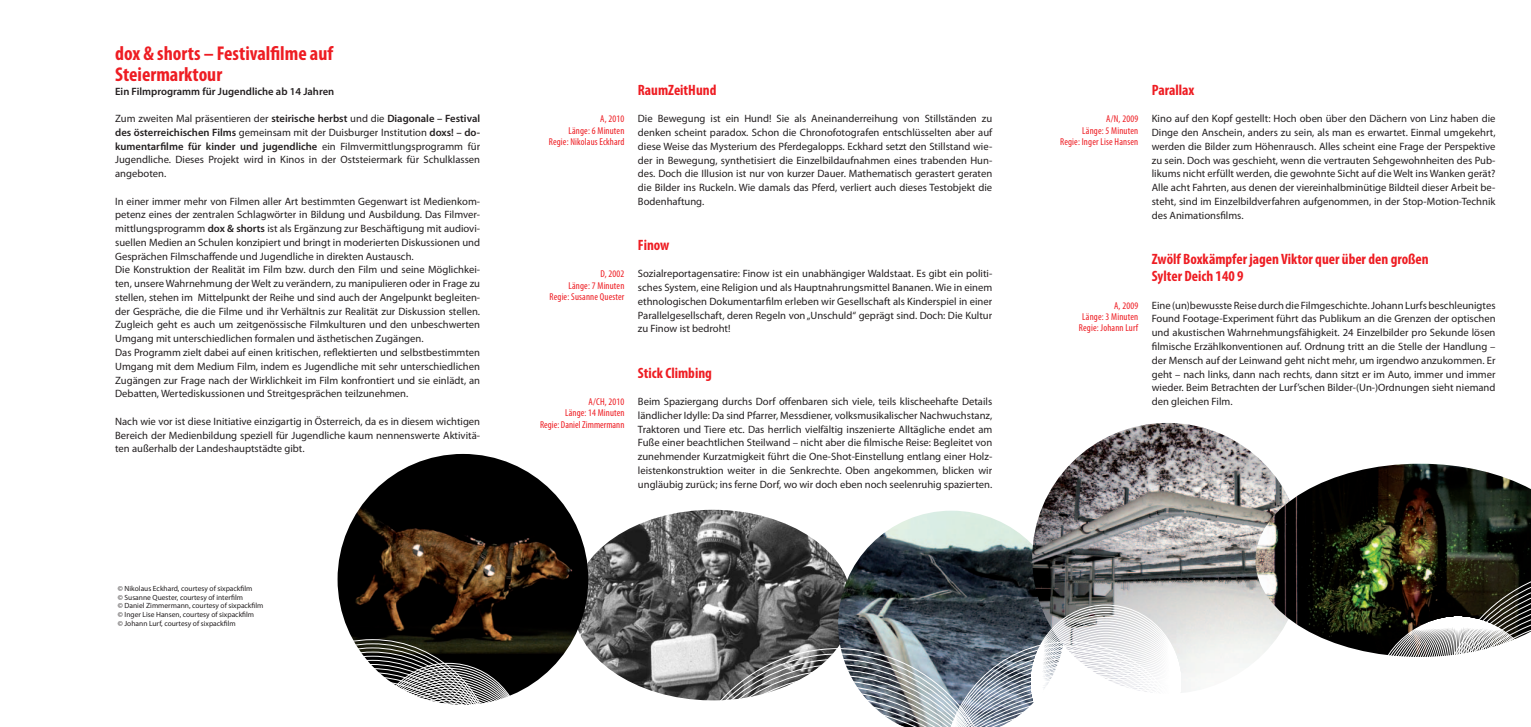
<style>
.page{position:relative;width:1531px;height:727px;background:#fff}
.page>*{position:absolute;margin:0;border:0;box-sizing:border-box;transform-origin:0 0}
._2__title{font:700 condensed 20px "Myriad Pro";color:#ee1d23}
.titel-2{font:700 condensed 15px "Myriad Pro";color:#ee1d23}
.body_txt{font:10.62px/13.8px "Myriad Pro";color:#231f20;text-align:justify}
._3__subtitle{font:600 10.62px "Myriad Pro";color:#231f20}
.b__RED_side_condense{font:condensed 10px "Myriad Pro";letter-spacing:.015em;color:#ee1d23}
.Bildcredits{font:7.5px "Myriad Pro";color:#231f20}
.s1{font-weight:600}
</style>
<div class="page">
<img style="left:573px;top:509px;width:265px;height:188px">
<img style="left:338px;top:454px;width:250px;height:250px;border-radius:125px">
<img style="left:838px;top:510px;width:203px;height:94px">
<img style="left:1032px;top:423px;width:271px;height:270px;border-radius:135px">
<img style="left:1255px;top:463px;width:276px;height:193px">
<svg style="left:1374px;top:567px;width:157px;height:90px;background:#5a584e"></svg>
<svg style="left:676px;top:604px;width:516px;height:122px"></svg>
<svg style="left:352px;top:639px;width:171px;height:66px"></svg>
<p class="_2__title" style="left:115px;top:42px;width:219px">dox &amp; shorts – Festivalfilme auf</p>
<p class="_2__title" style="left:115px;top:63px;width:109px">Steiermarktour</p>
<p class="_3__subtitle" style="left:115px;top:85px;width:221px">Ein Filmprogramm für Jugendliche ab 14 Jahren</p>
<p class="body_txt" style="left:115px;top:112px;width:366px">Zum zweiten Mal präsentieren der <span class="s1">steirische herbst</span> und die <span class="s1">Diagonale – Festival des österreichischen Films</span> gemeinsam mit der Duisburger Institution <span class="s1">doxs! – do&shy;kumentarfilme für kinder und jugendliche</span> ein Filmvermittlungsprogramm für Jugendliche. Dieses Projekt wird in Kinos in der Oststeiermark für Schulklassen angeboten.</p>
<p class="body_txt" style="left:115px;top:194px;width:366px">In einer immer mehr von Filmen aller Art bestimmten Gegenwart ist Medienkom&shy;petenz eines der zentralen Schlagwörter in Bildung und Ausbildung. Das Filmver&shy;mittlungsprogramm <span class="s1">dox &amp; shorts</span> ist als Ergänzung zur Beschäftigung mit audiovi&shy;suellen Medien an Schulen konzipiert und bringt in moderierten Diskussionen und Gesprächen Filmschaffende und Jugendliche in direkten Austausch.</p>
<p class="body_txt" style="left:115px;top:263px;width:366px">Die Konstruktion der Realität im Film bzw. durch den Film und seine Möglichkei&shy;ten, unsere Wahrnehmung der Welt zu verändern, zu manipulieren oder in Frage zu stellen, stehen im Mittelpunkt der Reihe und sind auch der Angelpunkt begleiten&shy;der Gespräche, die die Filme und ihr Verhältnis zur Realität zur Diskussion stellen.<br>Zugleich geht es auch um zeitgenössische Filmkulturen und den unbeschwerten Umgang mit unterschiedlichen formalen und ästhetischen Zugängen.</p>
<p class="body_txt" style="left:115px;top:345px;width:366px">Das Programm zielt dabei auf einen kritischen, reflektierten und selbstbestimmten Umgang mit dem Medium Film, indem es Jugendliche mit sehr unterschiedlichen Zugängen zur Frage nach der Wirklichkeit im Film konfrontiert und sie einlädt, an Debatten, Wertediskussionen und Streitgesprächen teilzunehmen.</p>
<p class="body_txt" style="left:115px;top:414px;width:366px">Nach wie vor ist diese Initiative einzigartig in Österreich, da es in diesem wichtigen Bereich der Medienbildung speziell für Jugendliche kaum nennenswerte Aktivitä&shy;ten außerhalb der Landeshauptstädte gibt.</p>
<p class="Bildcredits" style="left:118px;top:584px;width:136px">© Nikolaus Eckhard, courtesy of sixpackfilm</p>
<p class="Bildcredits" style="left:118px;top:592px;width:127px">© Susanne Quester, courtesy of interfilm</p>
<p class="Bildcredits" style="left:118px;top:601px;width:147px">© Daniel Zimmermann, courtesy of sixpackfilm</p>
<p class="Bildcredits" style="left:118px;top:610px;width:138px">© Inger Lise Hansen, courtesy of sixpackfilm</p>
<p class="Bildcredits" style="left:118px;top:619px;width:119px">© Johann Lurf, courtesy of sixpackfilm</p>
<p class="b__RED_side_condense" style="left:600px;top:114px;width:26px">A, 2010</p>
<p class="b__RED_side_condense" style="left:568px;top:125px;width:57px">Länge: 6 Minuten</p>
<p class="b__RED_side_condense" style="left:549px;top:136px;width:77px">Regie: Nikolaus Eckhard</p>
<p class="b__RED_side_condense" style="left:600px;top:269px;width:25px">D, 2002</p>
<p class="b__RED_side_condense" style="left:568px;top:280px;width:57px">Länge: 7 Minuten</p>
<p class="b__RED_side_condense" style="left:549px;top:291px;width:76px">Regie: Susanne Quester</p>
<p class="b__RED_side_condense" style="left:589px;top:396px;width:37px">A/CH, 2010</p>
<p class="b__RED_side_condense" style="left:565px;top:407px;width:61px">Länge: 14 Minuten</p>
<p class="b__RED_side_condense" style="left:540px;top:418px;width:86px">Regie: Daniel Zimmermann</p>
<p class="titel-2" style="left:638px;top:81px;width:80px">RaumZeitHund</p>
<p class="body_txt" style="left:638px;top:112px;width:356px">Die Bewegung ist ein Hund! Sie als Aneinanderreihung von Stillständen zu denken scheint paradox. Schon die Chronofotografen entschlüsselten aber auf diese Weise das Mysterium des Pferdegalopps. Eckhard setzt den Stillstand wie&shy;der in Bewegung, synthetisiert die Einzelbildaufnahmen eines trabenden Hun&shy;des. Doch die Illusion ist nur von kurzer Dauer. Mathematisch gerastert geraten die Bilder ins Ruckeln. Wie damals das Pferd, verliert auch dieses Testobjekt die Bodenhaftung.</p>
<p class="titel-2" style="left:638px;top:236px;width:33px">Finow</p>
<p class="body_txt" style="left:638px;top:267px;width:356px">Sozialreportagensatire: Finow ist ein unabhängiger Waldstaat. Es gibt ein politi&shy;sches System, eine Religion und als Hauptnahrungsmittel Bananen. Wie in einem ethnologischen Dokumentarfilm erleben wir Gesellschaft als Kinderspiel in einer Parallelgesellschaft, deren Regeln von „Unschuld“ geprägt sind. Doch: Die Kultur zu Finow ist bedroht!</p>
<p class="titel-2" style="left:638px;top:364px;width:75px">Stick Climbing</p>
<p class="body_txt" style="left:638px;top:394px;width:356px">Beim Spaziergang durchs Dorf offenbaren sich viele, teils klischeehafte Details ländlicher Idylle: Da sind Pfarrer, Messdiener, volksmusikalischer Nachwuchstanz, Traktoren und Tiere etc. Das herrlich vielfältig inszenierte Alltägliche endet am Fuße einer beachtlichen Steilwand – nicht aber die filmische Reise: Begleitet von zunehmender Kurzatmigkeit führt die One-Shot-Einstellung entlang einer Holz&shy;leistenkonstruktion weiter in die Senkrechte. Oben angekommen, blicken wir ungläubig zurück; ins ferne Dorf, wo wir doch eben noch seelenruhig spazierten.</p>
<p class="b__RED_side_condense" style="left:1106px;top:114px;width:33px">A/N, 2009</p>
<p class="b__RED_side_condense" style="left:1082px;top:125px;width:57px">Länge: 5 Minuten</p>
<p class="b__RED_side_condense" style="left:1060px;top:136px;width:80px">Regie: Inger Lise Hansen</p>
<p class="b__RED_side_condense" style="left:1114px;top:300px;width:26px">A, 2009</p>
<p class="b__RED_side_condense" style="left:1082px;top:311px;width:57px">Länge: 3 Minuten</p>
<p class="b__RED_side_condense" style="left:1079px;top:322px;width:61px">Regie: Johann Lurf</p>
<p class="titel-2" style="left:1152px;top:81px;width:44px">Parallax</p>
<p class="body_txt" style="left:1152px;top:112px;width:345px">Kino auf den Kopf gestellt: Hoch oben über den Dächern von Linz haben die Dinge den Anschein, anders zu sein, als man es erwartet. Einmal umgekehrt, werden die Bilder zum Höhenrausch. Alles scheint eine Frage der Perspektive zu sein. Doch was geschieht, wenn die vertrauten Sehgewohnheiten des Pub&shy;likums nicht erfüllt werden, die gewohnte Sicht auf die Welt ins Wanken gerät?<br>Alle acht Fahrten, aus denen der viereinhalbminütige Bildteil dieser Arbeit be&shy;steht, sind im Einzelbildverfahren aufgenommen, in der Stop-Motion-Technik des Animationsfilms.</p>
<p class="titel-2" style="left:1152px;top:250px;width:278px">Zwölf Boxkämpfer jagen Viktor quer über den großen</p>
<p class="titel-2" style="left:1152px;top:268px;width:93px">Sylter Deich 140 9</p>
<p class="body_txt" style="left:1152px;top:298px;width:345px">Eine (un)bewusste Reise durch die Filmgeschichte. Johann Lurfs beschleunigtes Found Footage-Experiment führt das Publikum an die Grenzen der optischen und akustischen Wahrnehmungsfähigkeit. 24 Einzelbilder pro Sekunde lösen filmische Erzählkonventionen auf. Ordnung tritt an die Stelle der Handlung – der Mensch auf der Leinwand geht nicht mehr, um irgendwo anzukommen. Er geht – nach links, dann nach rechts, dann sitzt er im Auto, immer und immer wieder. Beim Betrachten der Lurf’schen Bilder-(Un-)Ordnungen sieht niemand den gleichen Film.</p>
</div>
